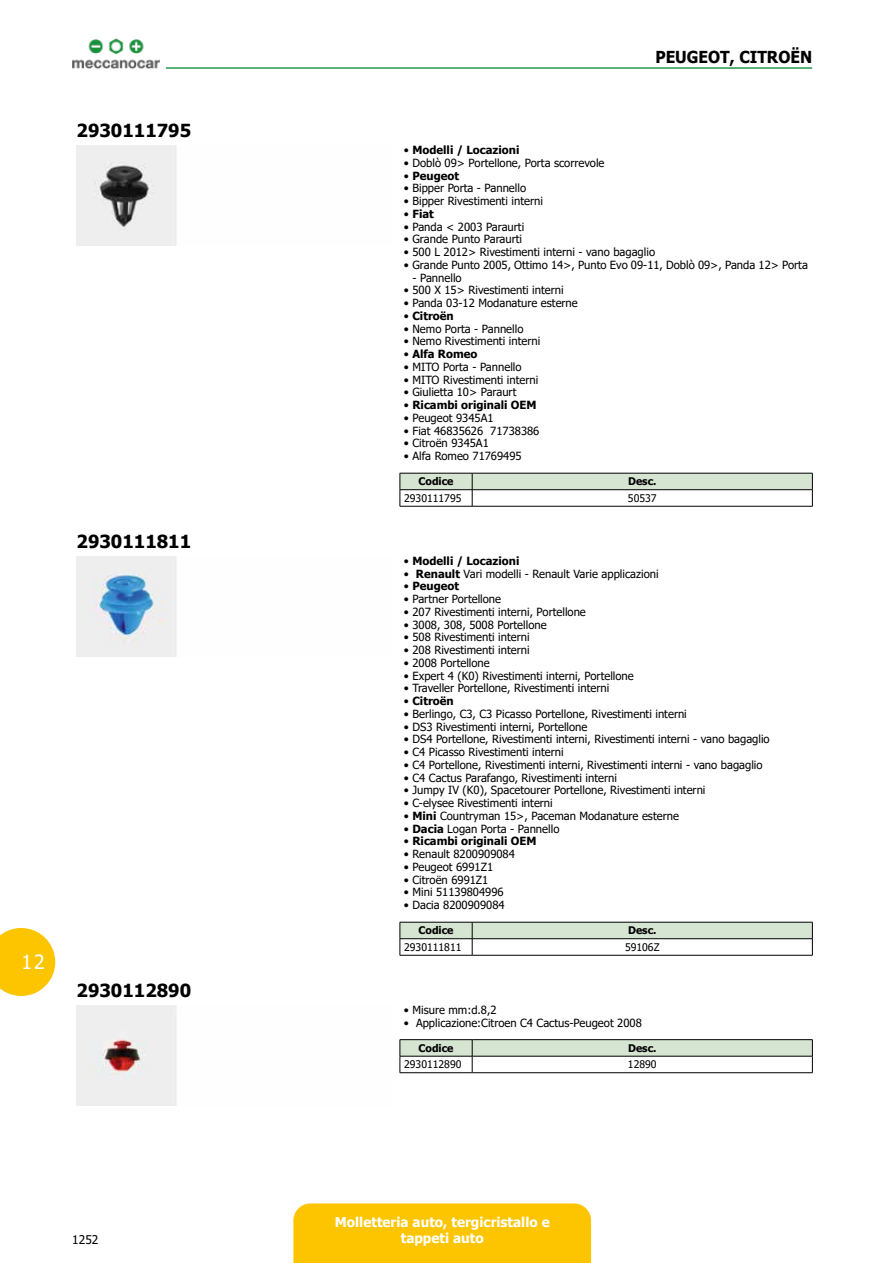
<style>
.page{position:relative;width:893px;height:1263px;background:#fff}
.page>*{position:absolute;margin:0;border:0;box-sizing:border-box;transform-origin:0 0}
.t1{font:19.5px "Tahoma";color:#fff}
.t2{font:700 18px "Tahoma";color:#000}
.t3{font:700 16.5px "Tahoma";color:#000;scale:.95 1}
.t4{font:700 13.5px/16.2px "Tahoma";color:#fff;text-align:center}
.t5{font:12px "Tahoma";color:#000}
.t6{font:11.25px "Tahoma";color:#000}
.t7{font:700 11.25px "Tahoma";color:#000}
.t8{font:10.5px "Tahoma";color:#000}
.t9{font:700 10.5px "Tahoma";color:#000}
.s1{font-weight:400}
.s2{font-weight:700}
</style>
<div class="page">
<div style="left:293px;top:1203px;width:298px;height:60px;background:#fdc500"></div>
<svg style="left:0;top:928px;width:55px;height:68px"></svg>
<img style="left:72px;top:38px;width:87px;height:31px">
<hr style="left:166px;top:67px;width:646px;height:2px;background:#28974e">
<img style="left:77px;top:146px;width:100px;height:100px">
<svg style="left:400px;top:473px;width:413px;height:33px"></svg>
<hr style="left:400px;top:506px;width:72px;height:1px;background:#000">
<hr style="left:472px;top:506px;width:341px;height:1px;background:#000">
<img style="left:77px;top:556px;width:100px;height:100px">
<svg style="left:400px;top:922px;width:413px;height:33px"></svg>
<hr style="left:400px;top:955px;width:72px;height:1px;background:#000">
<hr style="left:472px;top:955px;width:341px;height:1px;background:#000">
<img style="left:77px;top:1005px;width:100px;height:100px">
<hr style="left:400px;top:1039px;width:72px;height:1px;background:#000">
<hr style="left:472px;top:1039px;width:341px;height:1px;background:#000">
<svg style="left:400px;top:1040px;width:413px;height:32px"></svg>
<hr style="left:400px;top:1072px;width:72px;height:1px;background:#000">
<hr style="left:472px;top:1072px;width:341px;height:1px;background:#000">
<h2 class="t2" style="left:77px;top:118px;width:116px">2930111795</h2>
<h2 class="t2" style="left:77px;top:529px;width:116px">2930111811</h2>
<h1 class="t1" style="left:21px;top:949px;width:25px">12</h1>
<h2 class="t2" style="left:77px;top:978px;width:116px">2930112890</h2>
<p class="t5" style="left:72px;top:1231px;width:28px">1252</p>
<h3 class="t3" style="left:655px;top:45px;width:164px">Peug eot, Citroën</h3>
<p class="t7" style="left:404px;top:142px;width:117px"><span class="s1">•</span> Modelli / Locazioni</p>
<p class="t6" style="left:404px;top:155px;width:202px">• Doblò 09&gt; Portellone, Porta scorrevole</p>
<p class="t7" style="left:404px;top:168px;width:57px"><span class="s1">•</span> Peugeot</p>
<p class="t6" style="left:404px;top:181px;width:124px">• Bipper Porta - Pannello</p>
<p class="t6" style="left:404px;top:194px;width:140px">• Bipper Rivestimenti interni</p>
<p class="t7" style="left:404px;top:206px;width:31px"><span class="s1">•</span> Fiat</p>
<p class="t6" style="left:404px;top:219px;width:122px">• Panda &lt; 2003 Paraurti</p>
<p class="t6" style="left:404px;top:232px;width:120px">• Grande Punto Paraurti</p>
<p class="t6" style="left:404px;top:245px;width:253px">• 500 L 2012&gt; Rivestimenti interni - vano bagaglio</p>
<p class="t6" style="left:404px;top:257px;width:405px">• Grande Punto 2005, Ottimo 14&gt;, Punto Evo 09-11, Doblò 09&gt;, Panda 12&gt; Porta</p>
<p class="t6" style="left:412px;top:270px;width:51px">- Pannello</p>
<p class="t6" style="left:404px;top:283px;width:161px">• 500 X 15&gt; Rivestimenti interni</p>
<p class="t6" style="left:404px;top:295px;width:175px">• Panda 03-12 Modanature esterne</p>
<p class="t7" style="left:404px;top:308px;width:51px"><span class="s1">•</span> Citroën</p>
<p class="t6" style="left:404px;top:321px;width:121px">• Nemo Porta - Pannello</p>
<p class="t6" style="left:404px;top:334px;width:138px">• Nemo Rivestimenti interni</p>
<p class="t7" style="left:404px;top:346px;width:75px"><span class="s1">•</span> Alfa Romeo</p>
<p class="t6" style="left:404px;top:359px;width:119px">• MITO Porta - Pannello</p>
<p class="t6" style="left:404px;top:372px;width:136px">• MITO Rivestimenti interni</p>
<p class="t6" style="left:404px;top:385px;width:114px">• Giulietta 10&gt; Paraurt</p>
<p class="t7" style="left:404px;top:397px;width:134px"><span class="s1">•</span> Ricambi originali OEM</p>
<p class="t6" style="left:404px;top:410px;width:91px">• Peugeot 9345A1</p>
<p class="t6" style="left:404px;top:423px;width:137px">• Fiat 46835626 71738386</p>
<p class="t6" style="left:404px;top:436px;width:86px">• Citroën 9345A1</p>
<p class="t6" style="left:404px;top:448px;width:119px">• Alfa Romeo 71769495</p>
<p class="t9" style="left:418px;top:474px;width:37px">Codice</p>
<p class="t9" style="left:628px;top:474px;width:30px">Desc.</p>
<p class="t8" style="left:404px;top:491px;width:59px">2930111795</p>
<p class="t8" style="left:628px;top:491px;width:30px">50537</p>
<p class="t7" style="left:404px;top:553px;width:117px"><span class="s1">•</span> Modelli / Locazioni</p>
<p class="t6" style="left:404px;top:566px;width:256px">• <span class="s2">Renault</span> Vari modelli - Renault Varie applicazioni</p>
<p class="t7" style="left:404px;top:578px;width:57px"><span class="s1">•</span> Peugeot</p>
<p class="t6" style="left:404px;top:591px;width:99px">• Partner Portellone</p>
<p class="t6" style="left:404px;top:604px;width:183px">• 207 Rivestimenti interni, Portellone</p>
<p class="t6" style="left:404px;top:617px;width:144px">• 3008, 308, 5008 Portellone</p>
<p class="t6" style="left:404px;top:630px;width:127px">• 508 Rivestimenti interni</p>
<p class="t6" style="left:404px;top:642px;width:127px">• 208 Rivestimenti interni</p>
<p class="t6" style="left:404px;top:655px;width:87px">• 2008 Portellone</p>
<p class="t6" style="left:404px;top:668px;width:231px">• Expert 4 (K0) Rivestimenti interni, Portellone</p>
<p class="t6" style="left:404px;top:681px;width:207px">• Traveller Portellone, Rivestimenti interni</p>
<p class="t7" style="left:404px;top:693px;width:51px"><span class="s1">•</span> Citroën</p>
<p class="t6" style="left:404px;top:706px;width:284px">• Berlingo, C3, C3 Picasso Portellone, Rivestimenti interni</p>
<p class="t6" style="left:404px;top:719px;width:185px">• DS3 Rivestimenti interni, Portellone</p>
<p class="t6" style="left:404px;top:732px;width:367px">• DS4 Portellone, Rivestimenti interni, Rivestimenti interni - vano bagaglio</p>
<p class="t6" style="left:404px;top:744px;width:161px">• C4 Picasso Rivestimenti interni</p>
<p class="t6" style="left:404px;top:757px;width:360px">• C4 Portellone, Rivestimenti interni, Rivestimenti interni - vano bagaglio</p>
<p class="t6" style="left:404px;top:770px;width:214px">• C4 Cactus Parafango, Rivestimenti interni</p>
<p class="t6" style="left:404px;top:783px;width:303px">• Jumpy IV (K0), Spacetourer Portellone, Rivestimenti interni</p>
<p class="t6" style="left:404px;top:795px;width:150px">• C-elysee Rivestimenti interni</p>
<p class="t6" style="left:404px;top:808px;width:276px">• <span class="s2">Mini</span> Countryman 15&gt;, Paceman Modanature esterne</p>
<p class="t6" style="left:404px;top:821px;width:157px">• <span class="s2">Dacia</span> Logan Porta - Pannello</p>
<p class="t7" style="left:404px;top:833px;width:134px"><span class="s1">•</span> Ricambi originali OEM</p>
<p class="t6" style="left:404px;top:846px;width:112px">• Renault 8200909084</p>
<p class="t6" style="left:404px;top:859px;width:91px">• Peugeot 6991Z1</p>
<p class="t6" style="left:404px;top:872px;width:86px">• Citroën 6991Z1</p>
<p class="t6" style="left:404px;top:885px;width:101px">• Mini 51139804996</p>
<p class="t6" style="left:404px;top:897px;width:102px">• Dacia 8200909084</p>
<p class="t9" style="left:418px;top:923px;width:37px">Codice</p>
<p class="t9" style="left:628px;top:923px;width:30px">Desc.</p>
<p class="t8" style="left:404px;top:940px;width:59px">2930111811</p>
<p class="t8" style="left:625px;top:940px;width:36px">59106Z</p>
<p class="t6" style="left:404px;top:1002px;width:94px">• Misure mm:d.8,2</p>
<p class="t6" style="left:404px;top:1015px;width:239px">• Applicazione:Citroen C4 Cactus-Peugeot 2008</p>
<p class="t9" style="left:418px;top:1041px;width:37px">Codice</p>
<p class="t9" style="left:628px;top:1041px;width:30px">Desc.</p>
<p class="t8" style="left:404px;top:1057px;width:59px">2930112890</p>
<p class="t8" style="left:628px;top:1057px;width:30px">12890</p>
<p class="t4" style="left:335px;top:1214px;width:216px">Molletteria auto, tergicristallo e tappeti auto</p>
</div>
